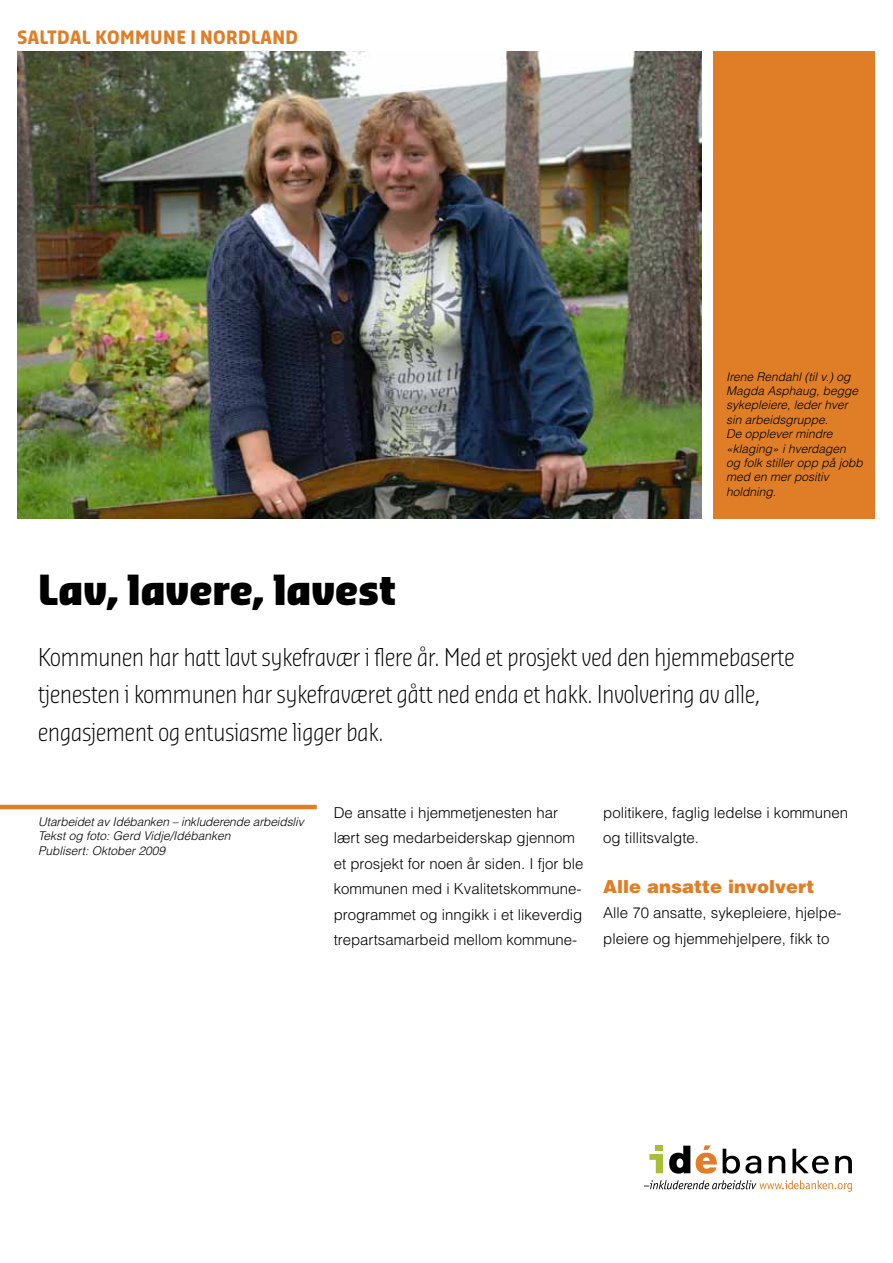
<style>
.page{position:relative;width:893px;height:1263px;background:#fff}
.page>*{position:absolute;margin:0;border:0;box-sizing:border-box;transform-origin:0 0}
.t1{font:900 40.5px "Sansa Con";color:#000}
.t2{font:300 24px/37.5px "Sansa Con";color:#000}
.t3{font:700 18px "Sansa Con";letter-spacing:.025em;color:#e07e27}
.t4{font:900 18px "Helvetica LT Std";color:#e07e27}
.t5{font:300 15px/25.5px "Helvetica";color:#000}
.t6{font:italic 300 12px/14.4px "Helvetica";color:#000}
</style>
<div class="page">
<img style="left:17px;top:51px;width:685px;height:468px">
<div style="left:713px;top:51px;width:161px;height:468px;background:#e07e27"></div>
<hr style="left:0;top:805px;width:317px;height:4px;background:#e07e27">
<svg style="left:644px;top:1180px;width:208px;height:12px"></svg>
<div style="left:655px;top:1145px;width:8px;height:6px;background:#a7be39"></div>
<svg style="left:649px;top:1154px;width:14px;height:19px"></svg>
<svg style="left:669px;top:1145px;width:21px;height:28px"></svg>
<svg style="left:696px;top:1145px;width:21px;height:28px"></svg>
<svg style="left:723px;top:1149px;width:38px;height:24px"></svg>
<svg style="left:769px;top:1156px;width:16px;height:17px"></svg>
<svg style="left:792px;top:1149px;width:37px;height:24px"></svg>
<svg style="left:835px;top:1156px;width:17px;height:17px"></svg>
<p class="t3" style="left:17px;top:26px;width:282px">SALTDAL KOMMUNE I NORDLAND</p>
<p class="t6" style="left:726px;top:369px;width:138px">Irene Rendahl (til v.) og<br>Magda Asphaug, begge sykepleiere, leder hver sin arbeidsgruppe.<br>De opplever mindre «klaging» i hverdagen og folk stiller opp på jobb med en mer positiv holdning.</p>
<h1 class="t1" style="left:38px;top:564px;width:359px">Lav, lavere, lavest</h1>
<h2 class="t2" style="left:38px;top:638px;width:758px">Kommunen har hatt lavt sykefravær i flere år. Med et prosjekt ved den hjemmebaserte tjenesten i kommunen har sykefraværet gått ned enda et hakk. Involvering av alle, engasjement og entusiasme ligger bak.</h2>
<p class="t6" style="left:38px;top:814px;width:267px">Utarbeidet av Idébanken – inkluderende arbeidsliv<br>Tekst og foto: Gerd Vidje/Idébanken<br>Publisert: Oktober 2009</p>
<p class="t5" style="left:334px;top:799px;width:251px">De ansatte i hjemmetjenesten har lært seg medarbeiderskap gjennom et prosjekt for noen år siden. I fjor ble kommunen med i Kvalitetskommune&shy;programmet og inngikk i et likeverdig trepartsamarbeid mellom kommune-</p>
<p class="t5" style="left:603px;top:799px;width:246px">politikere, faglig ledelse i kommunen og tillitsvalgte.</p>
<p class="t4" style="left:603px;top:874px;width:213px">Alle ansatte involvert</p>
<p class="t5" style="left:603px;top:900px;width:240px">Alle 70 ansatte, sykepleiere, hjelpe&shy;pleiere og hjemmehjelpere, fikk to</p>
</div>
